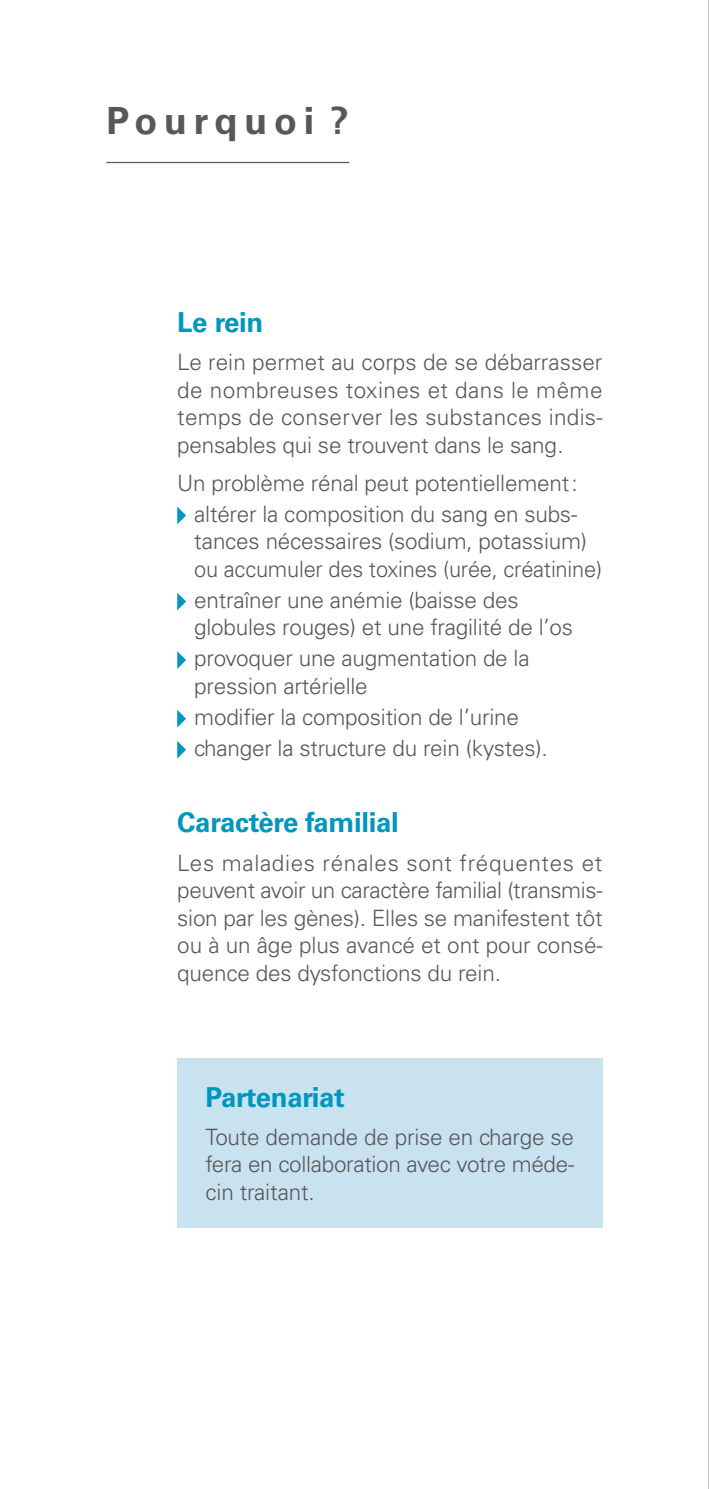
<style>
.page{position:relative;width:709px;height:1489px;background:#fff}
.page>*{position:absolute;margin:0;border:0;box-sizing:border-box;transform-origin:0 0}
.t1{font:700 37.5px "Univers LT Std";letter-spacing:.18em;color:#57585a}
.t2{font:700 27.5px "Univers LT Std";letter-spacing:-.01em;color:#0096bf}
.t3{font:300 22.5px/27.5px "Univers LT Std";letter-spacing:-.01em;color:#57585a}
</style>
<div class="page">
<svg style="left:177px;top:506px;width:9px;height:18px"></svg>
<svg style="left:177px;top:592px;width:9px;height:18px"></svg>
<svg style="left:177px;top:651px;width:9px;height:18px"></svg>
<svg style="left:177px;top:710px;width:9px;height:17px"></svg>
<svg style="left:177px;top:741px;width:9px;height:17px"></svg>
<hr style="left:106px;top:162px;width:243px;height:1px;background:#57585a">
<div style="left:177px;top:1058px;width:425px;height:169px;background:#c8e2ef"></div>
<hr style="left:708px;top:0;width:1px;height:1488px;background:#939598">
<h1 class="t1" style="left:106px;top:98px;width:244px">Pourquoi ?</h1>
<p class="t2" style="left:177px;top:306px;width:88px">Le rein</p>
<p class="t3" style="left:177px;top:348px;width:427px;text-align:justify">Le rein permet au corps de se débarrasser de nombreuses toxines et dans le même temps de conserver les substances indis&shy;pensables qui se trouvent dans le sang.</p>
<p class="t3" style="left:177px;top:467px;width:402px;line-height:31px;text-align:right">Un problème rénal peut potentiellement: altérer la composition du sang en subs-</p>
<p class="t3" style="left:194px;top:527px;width:409px">tances nécessaires (sodium, potassium) ou accumuler des toxines (urée, créatinine)</p>
<p class="t3" style="left:194px;top:586px;width:380px">entraîner une anémie (baisse des globules rouges) et une fragilité de l’os</p>
<p class="t3" style="left:194px;top:644px;width:337px">provoquer une augmentation de la pression artérielle</p>
<p class="t3" style="left:194px;top:701px;width:355px;line-height:31px">modifier la composition de l’urine changer la structure du rein (kystes).</p>
<p class="t2" style="left:177px;top:806px;width:223px">Caractère familial</p>
<p class="t3" style="left:177px;top:848px;width:427px;text-align:justify">Les maladies rénales sont fréquentes et peuvent avoir un caractère familial (transmis&shy;sion par les gènes). Elles se manifestent tôt ou à un âge plus avancé et ont pour consé&shy;quence des dysfonctions du rein.</p>
<p class="t2" style="left:206px;top:1080px;width:141px">Partenariat</p>
<p class="t3" style="left:206px;top:1122px;width:370px;text-align:justify">Toute demande de prise en charge se fera en collaboration avec votre méde&shy;cin traitant.</p>
</div>
